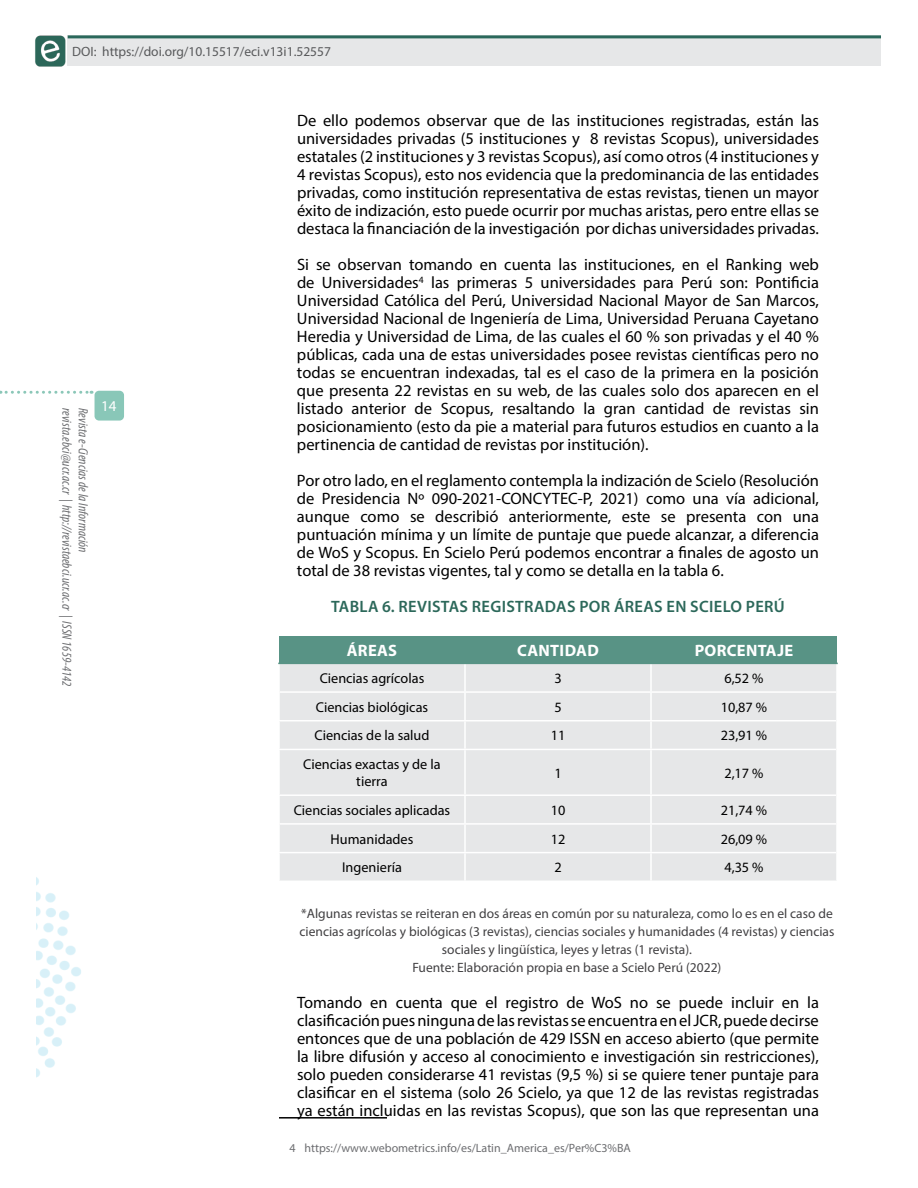
<style>
.page{position:relative;width:918px;height:1188px;background:#fff}
.page>*{position:absolute;margin:0;border:0;box-sizing:border-box;transform-origin:0 0}
.t1{font:16.5px/18px "Myriad Pro";color:#000;text-align:justify}
.t2{font:600 16.5px "Myriad Pro";letter-spacing:.02em;color:#2c685a}
.t3{font:700 16.5px "Myriad Pro";letter-spacing:.02em;color:#fff}
.t4{font:15px "Myriad Pro";color:#fff}
.t5{font:14.25px/17.1px "Myriad Pro";color:#000;text-align:center}
.t6{font:13.5px/18px "Myriad Pro";color:#414042;text-align:center}
.t7{font:italic condensed 13.5px "Myriad Pro";color:#6d6e71}
.t8{font:13.5px "Myriad Pro";color:#58595b}
.t9{font:12px "Myriad Pro";color:#6d6e71}
</style>
<div class="page">
<img style="left:35px;top:35px;width:33px;height:32px">
<div style="left:68px;top:35px;width:813px;height:31px;background:#e6e7e8"></div>
<hr style="left:68px;top:35px;width:813px;height:3px;background:#2a685b">
<svg style="left:0;top:391px;width:92px;height:3px"></svg>
<div style="left:95px;top:391px;width:29px;height:30px;background:#89c7b8;border-radius:4px"></div>
<img style="left:36px;top:877px;width:45px;height:201px">
<div style="left:279px;top:636px;width:558px;height:27px;background:#589385"></div>
<div style="left:280px;top:664px;width:556px;height:217px;background:#e6e7e8"></div>
<hr style="left:464px;top:664px;width:2px;height:27px;background:#fff">
<hr style="left:650px;top:664px;width:2px;height:27px;background:#fff">
<hr style="left:464px;top:693px;width:2px;height:27px;background:#fff">
<hr style="left:650px;top:693px;width:2px;height:27px;background:#fff">
<hr style="left:464px;top:722px;width:2px;height:27px;background:#fff">
<hr style="left:650px;top:722px;width:2px;height:27px;background:#fff">
<hr style="left:464px;top:750px;width:2px;height:44px;background:#fff">
<hr style="left:650px;top:750px;width:2px;height:44px;background:#fff">
<hr style="left:464px;top:796px;width:2px;height:27px;background:#fff">
<hr style="left:650px;top:796px;width:2px;height:27px;background:#fff">
<hr style="left:464px;top:825px;width:2px;height:27px;background:#fff">
<hr style="left:650px;top:825px;width:2px;height:27px;background:#fff">
<hr style="left:464px;top:853px;width:2px;height:28px;background:#fff">
<hr style="left:650px;top:853px;width:2px;height:28px;background:#fff">
<hr style="left:278px;top:691px;width:187px;height:2px;background:#fff">
<hr style="left:465px;top:691px;width:186px;height:2px;background:#fff">
<hr style="left:651px;top:691px;width:185px;height:2px;background:#fff">
<hr style="left:278px;top:720px;width:187px;height:2px;background:#fff">
<hr style="left:465px;top:720px;width:186px;height:2px;background:#fff">
<hr style="left:651px;top:720px;width:185px;height:2px;background:#fff">
<hr style="left:278px;top:749px;width:187px;height:1px;background:#fff">
<hr style="left:465px;top:749px;width:186px;height:1px;background:#fff">
<hr style="left:651px;top:749px;width:185px;height:1px;background:#fff">
<hr style="left:278px;top:794px;width:187px;height:2px;background:#fff">
<hr style="left:465px;top:794px;width:186px;height:2px;background:#fff">
<hr style="left:651px;top:794px;width:185px;height:2px;background:#fff">
<hr style="left:278px;top:823px;width:187px;height:2px;background:#fff">
<hr style="left:465px;top:823px;width:186px;height:2px;background:#fff">
<hr style="left:651px;top:823px;width:185px;height:2px;background:#fff">
<hr style="left:278px;top:852px;width:187px;height:1px;background:#fff">
<hr style="left:465px;top:852px;width:186px;height:1px;background:#fff">
<hr style="left:651px;top:852px;width:185px;height:1px;background:#fff">
<hr style="left:278px;top:663px;width:187px;height:1px;background:#589385">
<hr style="left:465px;top:663px;width:186px;height:1px;background:#589385">
<hr style="left:651px;top:663px;width:187px;height:1px;background:#589385">
<hr style="left:279px;top:1117px;width:108px;height:2px;background:#000">
<p class="t8" style="left:72px;top:43px;width:260px">DOI: https://doi.org/10.15517/eci.v13i1.52557</p>
<p class="t7" style="left:75px;top:408px;width:280px;rotate:90deg">revista.ebci@ucr.ac.cr | http://revistaebci.ucr.ac.cr | ISSN 1659-4142</p>
<p class="t7" style="left:91px;top:408px;width:146px;rotate:90deg">Revista e-Ciencias de la Información</p>
<p class="t4" style="left:101px;top:397px;width:17px">14</p>
<p class="t1" style="left:297px;top:111px;width:524px">De ello podemos observar que de las instituciones registradas, están las universidades privadas (5 instituciones y 8 revistas Scopus), universidades estatales (2 instituciones y 3 revistas Scopus), así como otros (4 instituciones y 4 revistas Scopus), esto nos evidencia que la predominancia de las entidades privadas, como institución representativa de estas revistas, tienen un mayor éxito de indización, esto puede ocurrir por muchas aristas, pero entre ellas se destaca la financiación de la investigación por dichas universidades privadas.</p>
<p class="t1" style="left:297px;top:255px;width:524px">Si se observan tomando en cuenta las instituciones, en el Ranking web de Universidades<sup>4</sup> las primeras 5 universidades para Perú son: Pontificia Universidad Católica del Perú, Universidad Nacional Mayor de San Marcos, Universidad Nacional de Ingeniería de Lima, Universidad Peruana Cayetano Heredia y Universidad de Lima, de las cuales el 60 % son privadas y el 40 % públicas, cada una de estas universidades posee revistas científicas pero no todas se encuentran indexadas, tal es el caso de la primera en la posición que presenta 22 revistas en su web, de las cuales solo dos aparecen en el listado anterior de Scopus, resaltando la gran cantidad de revistas sin posicionamiento (esto da pie a material para futuros estudios en cuanto a la pertinencia de cantidad de revistas por institución).</p>
<p class="t1" style="left:297px;top:471px;width:524px">Por otro lado, en el reglamento contempla la indización de Scielo (Resolución de Presidencia Nº 090-2021-CONCYTEC-P, 2021) como una vía adicional, aunque como se describió anteriormente, este se presenta con una puntuación mínima y un límite de puntaje que puede alcanzar, a diferencia de WoS y Scopus. En Scielo Perú podemos encontrar a finales de agosto un total de 38 revistas vigentes, tal y como se detalla en la tabla 6.</p>
<p class="t2" style="left:331px;top:596px;width:455px">TABLA 6. REVISTAS REGISTRADAS POR ÁREAS EN SCIELO PERÚ</p>
<p class="t3" style="left:347px;top:640px;width:52px">ÁREAS</p>
<p class="t3" style="left:517px;top:640px;width:83px">CANTIDAD</p>
<p class="t3" style="left:695px;top:640px;width:100px">PORCENTAJE</p>
<p class="t5" style="left:320px;top:670px;width:106px">Ciencias agrícolas</p>
<p class="t5" style="left:554px;top:670px;width:9px">3</p>
<p class="t5" style="left:724px;top:670px;width:41px">6,52 %</p>
<p class="t5" style="left:316px;top:698px;width:114px">Ciencias biológicas</p>
<p class="t5" style="left:554px;top:698px;width:9px">5</p>
<p class="t5" style="left:721px;top:698px;width:48px">10,87 %</p>
<p class="t5" style="left:314px;top:727px;width:117px">Ciencias de la salud</p>
<p class="t5" style="left:551px;top:727px;width:16px">11</p>
<p class="t5" style="left:721px;top:727px;width:48px">23,91 %</p>
<p class="t5" style="left:303px;top:756px;width:139px">Ciencias exactas y de la tierra</p>
<p class="t5" style="left:554px;top:764px;width:9px">1</p>
<p class="t5" style="left:724px;top:764px;width:41px">2,17 %</p>
<p class="t5" style="left:294px;top:801px;width:158px">Ciencias sociales aplicadas</p>
<p class="t5" style="left:551px;top:801px;width:16px">10</p>
<p class="t5" style="left:721px;top:801px;width:48px">21,74 %</p>
<p class="t5" style="left:331px;top:830px;width:84px">Humanidades</p>
<p class="t5" style="left:551px;top:830px;width:16px">12</p>
<p class="t5" style="left:721px;top:830px;width:48px">26,09 %</p>
<p class="t5" style="left:342px;top:859px;width:61px">Ingeniería</p>
<p class="t5" style="left:554px;top:859px;width:9px">2</p>
<p class="t5" style="left:724px;top:859px;width:41px">4,35 %</p>
<p class="t6" style="left:300px;top:904px;width:536px">*Algunas revistas se reiteran en dos áreas en común por su naturaleza, como lo es en el caso de ciencias agrícolas y biológicas (3 revistas), ciencias sociales y humanidades (4 revistas) y ciencias sociales y lingüística, leyes y letras (1 revista).<br>Fuente: Elaboración propia en base a Scielo Perú (2022)</p>
<p class="t1" style="left:297px;top:993px;width:524px">Tomando en cuenta que el registro de WoS no se puede incluir en la clasificación pues ninguna de las revistas se encuentra en el JCR, puede decirse entonces que de una población de 429 ISSN en acceso abierto (que permite la libre difusión y acceso al conocimiento e investigación sin restricciones), solo pueden considerarse 41 revistas (9,5 %) si se quiere tener puntaje para clasificar en el sistema (solo 26 Scielo, ya que 12 de las revistas registradas ya están incluidas en las revistas Scopus), que son las que representan una</p>
<p class="t9" style="left:290px;top:1141px;width:343px">4 https://www.webometrics.info/es/Latin_America_es/Per%C3%BA</p>
</div>
